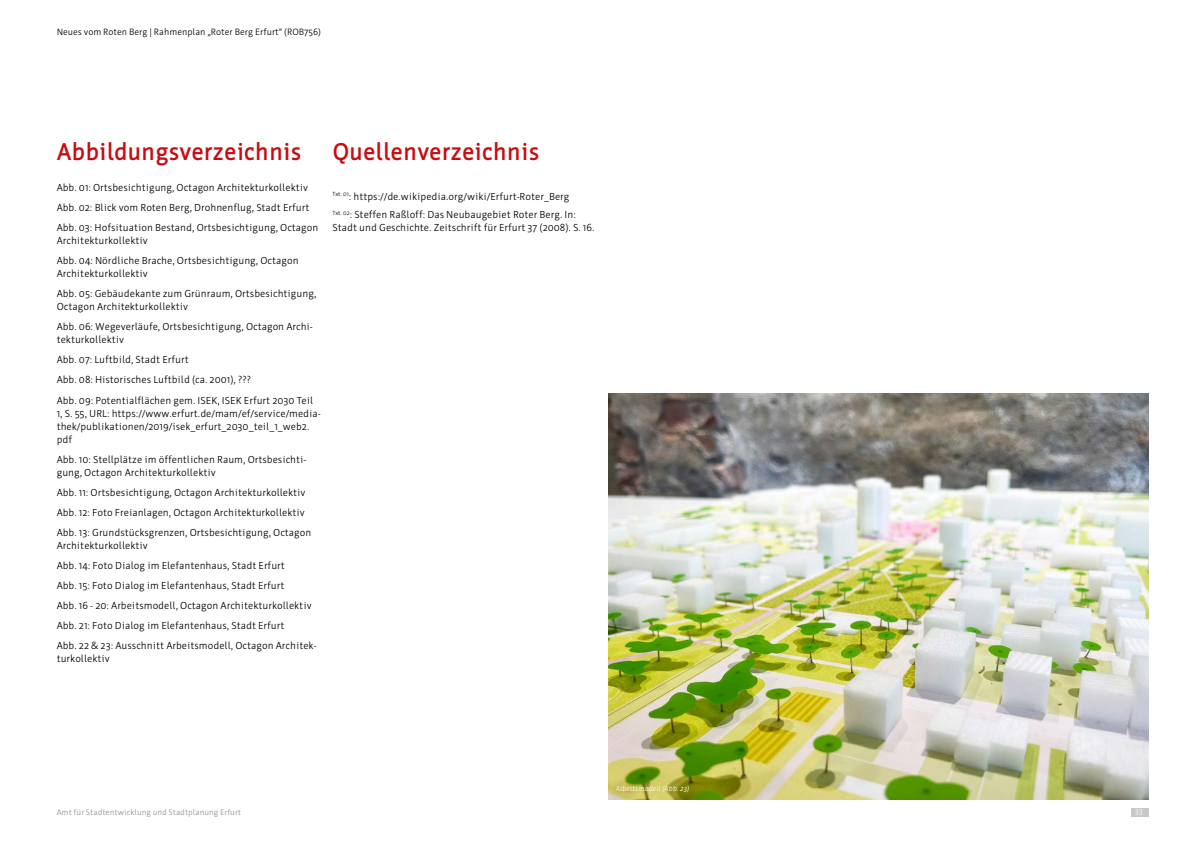
<style>
.page{position:relative;width:1191px;height:842px;background:#fff}
.page>*{position:absolute;margin:0;border:0;box-sizing:border-box;transform-origin:0 0}
.t1{font:700 24px "Werk";color:#c90c0f}
.t2{font:10px/20.1px "Werk";color:#000}
.t3{font:9px "Werk";color:#000}
.t4{font:8.3px "Werk";color:#fff}
.t5{font:8px "Werk";color:#909293}
.t6{font:italic 7px "Werk";color:#fff}
</style>
<div class="page">
<img style="left:608px;top:393px;width:540px;height:406px">
<div style="left:1131px;top:808px;width:17px;height:8px;background:#c7c8c9"></div>
<p class="t3" style="left:57px;top:27px;width:266px">Neues vom Roten Berg | Rahmenplan „Roter Berg Erfurt“ (ROB756)</p>
<h1 class="t1" style="left:57px;top:138px;width:246px">Abbildungsverzeichnis</h1>
<p class="t2" style="left:57px;top:177px;width:263px">Abb. 01: Ortsbesichtigung, Octagon Architekturkollektiv<br>Abb. 02: Blick vom Roten Berg, Drohnenflug, Stadt Erfurt<br>Abb. 03: Hofsituation Bestand, Ortsbesichtigung, Octagon</p>
<p class="t2" style="left:57px;top:230px;width:243px">Architekturkollektiv<br>Abb. 04: Nördliche Brache, Ortsbesichtigung, Octagon</p>
<p class="t2" style="left:57px;top:264px;width:261px">Architekturkollektiv<br>Abb. 05: Gebäudekante zum Grünraum, Ortsbesichtigung,</p>
<p class="t2" style="left:57px;top:297px;width:258px">Octagon Architekturkollektiv<br>Abb. 06: Wegeverläufe, Ortsbesichtigung, Octagon Archi-</p>
<p class="t2" style="left:57px;top:330px;width:258px">tekturkollektiv<br>Abb. 07: Luftbild, Stadt Erfurt<br>Abb. 08: Historisches Luftbild (ca. 2001), ???<br>Abb. 09: Potentialflächen gem. ISEK, ISEK Erfurt 2030 Teil</p>
<p class="t2" style="left:57px;top:407px;width:266px;line-height:13px">1, S. 55, URL: https://www.erfurt.de/mam/ef/service/media&shy;thek/publikationen/2019/isek_erfurt_2030_teil_1_web2. pdf</p>
<p class="t2" style="left:57px;top:453px;width:251px;line-height:13px">Abb. 10: Stellplätze im öffentlichen Raum, Ortsbesichti&shy;gung, Octagon Architekturkollektiv</p>
<p class="t2" style="left:57px;top:482px;width:256px">Abb. 11: Ortsbesichtigung, Octagon Architekturkollektiv<br>Abb. 12: Foto Freianlagen, Octagon Architekturkollektiv<br>Abb. 13: Grundstücksgrenzen, Ortsbesichtigung, Octagon</p>
<p class="t2" style="left:57px;top:535px;width:261px">Architekturkollektiv<br>Abb. 14: Foto Dialog im Elefantenhaus, Stadt Erfurt<br>Abb. 15: Foto Dialog im Elefantenhaus, Stadt Erfurt<br>Abb. 16 - 20: Arbeitsmodell, Octagon Architekturkollektiv Abb. 21: Foto Dialog im Elefantenhaus, Stadt Erfurt<br>Abb. 22 &amp; 23: Ausschnitt Arbeitsmodell, Octagon Architek-</p>
<p class="t2" style="left:57px;top:649px;width:55px">turkollektiv</p>
<h1 class="t1" style="left:332px;top:138px;width:208px">Quellenverzeichnis</h1>
<p class="t2" style="left:332px;top:187px;width:245px;line-height:18.7px"><sup>Txt.</sup> <sup>01</sup>: https://de.wikipedia.org/wiki/Erfurt-Roter_Berg<br><sup>Txt.</sup> <sup>02</sup>: Steffen Raßloff: Das Neubaugebiet Roter Berg. In:</p>
<p class="t2" style="left:332px;top:218px;width:264px">Stadt und Geschichte. Zeitschrift für Erfurt 37 (2008). S. 16.</p>
<p class="t6" style="left:615px;top:785px;width:75px">Arbeitsmodell (Abb. 23)</p>
<p class="t5" style="left:57px;top:808px;width:186px">Amt für Stadtentwicklung und Stadtplanung Erfurt</p>
<p class="t4" style="left:1134px;top:807px;width:10px">33</p>
</div>
